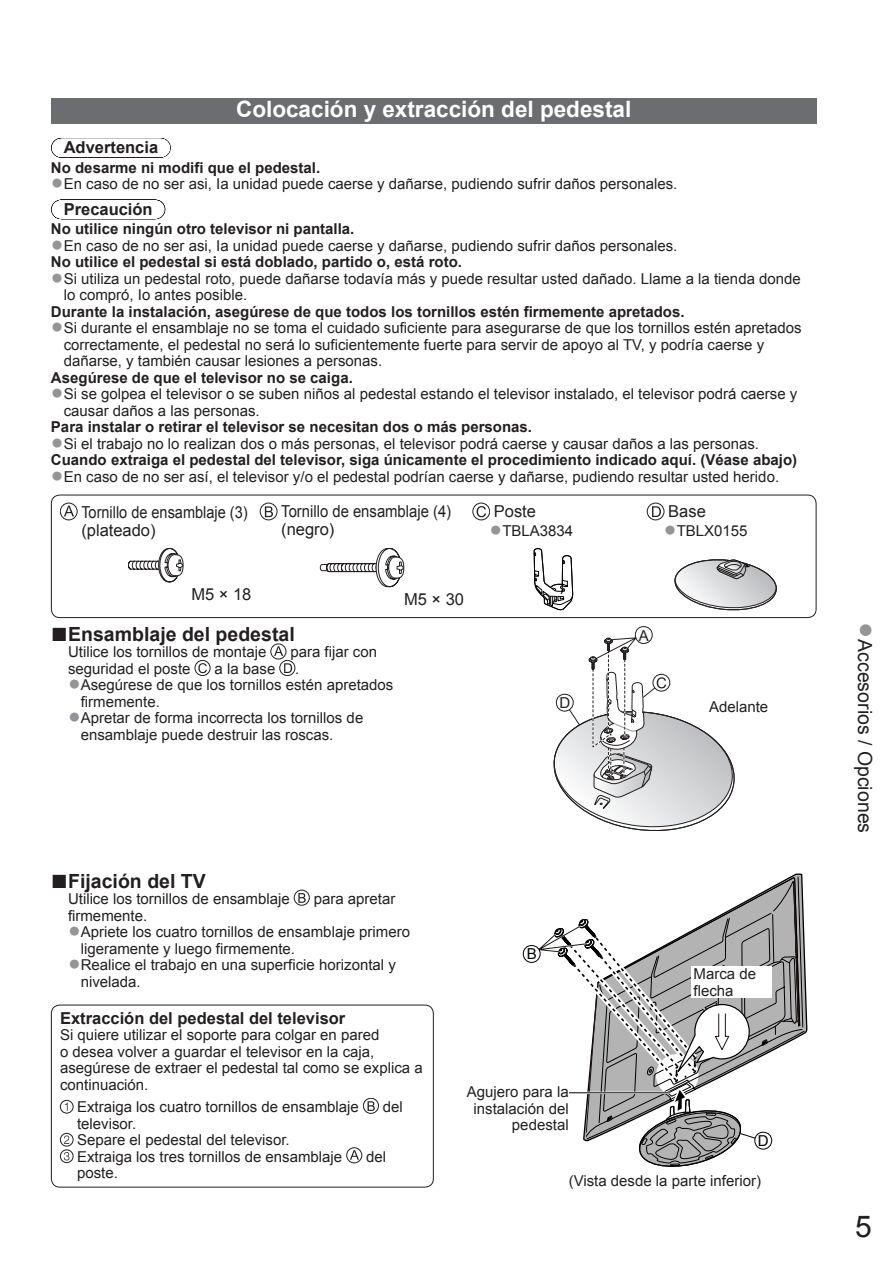
<style>
.page{position:relative;width:893px;height:1263px;background:#fff}
.page>*{position:absolute;margin:0;border:0;box-sizing:border-box;transform-origin:0 0}
.t1{font:30px "Arial";color:#231f20}
.t2{font:27px "Arial";color:#939598}
.t3{font:700 22.5px "Arial";color:#fff}
.t4{font:700 19.5px "Arial";color:#231f20}
.t5{font:19.5px "Arial";color:#231f20}
.t6{font:700 16.5px "Arial";color:#231f20}
.t7{font:16.5px/18px "Arial";color:#231f20;scale:.88 1}
.t8{font:16.5px/18px "Arial";color:#231f20;scale:.9 1}
.t9{font:16.5px "Arial";color:#231f20}
.t10{font:15px/16.5px "Arial";color:#231f20}
.t11{font:700 15px/16.5px "Arial";color:#231f20}
.t12{font:15px "Arial";color:#000}
.s1{font-size:21px;color:#939598}
.s2{font-weight:700}
.s3{font-weight:400;font-size:21px;color:#939598}
.s4{font-weight:400}
.s5{font-size:28.5px}
</style>
<div class="page">
<svg style="left:61px;top:138px;width:100px;height:20px"></svg>
<div style="left:51px;top:98px;width:765px;height:25px;background:#6c6d70"></div>
<svg style="left:60px;top:503px;width:17px;height:17px"></svg>
<div style="left:60px;top:503px;width:17px;height:17px;border:1px solid #231f20;border-radius:50%"></div>
<svg style="left:64px;top:506px;width:10px;height:10px"></svg>
<svg style="left:260px;top:503px;width:17px;height:17px"></svg>
<div style="left:260px;top:503px;width:17px;height:17px;border:1px solid #231f20;border-radius:50%"></div>
<svg style="left:265px;top:506px;width:8px;height:11px"></svg>
<svg style="left:473px;top:503px;width:17px;height:17px"></svg>
<div style="left:473px;top:503px;width:17px;height:17px;border:1px solid #231f20;border-radius:50%"></div>
<svg style="left:477px;top:506px;width:9px;height:11px"></svg>
<svg style="left:647px;top:503px;width:17px;height:17px"></svg>
<div style="left:647px;top:503px;width:17px;height:17px;border:1px solid #231f20;border-radius:50%"></div>
<svg style="left:652px;top:506px;width:9px;height:11px"></svg>
<svg style="left:128px;top:548px;width:55px;height:35px"></svg>
<svg style="left:319px;top:548px;width:85px;height:39px"></svg>
<svg style="left:534px;top:548px;width:39px;height:63px"></svg>
<svg style="left:674px;top:559px;width:103px;height:52px"></svg>
<div style="left:51px;top:495px;width:765px;height:123px;border:1px solid #231f20;border-radius:9px"></div>
<div style="left:271px;top:644px;width:15px;height:15px;border:1px solid #231f20;border-radius:50%"></div>
<svg style="left:274px;top:646px;width:9px;height:10px"></svg>
<svg style="left:195px;top:660px;width:15px;height:16px"></svg>
<div style="left:195px;top:660px;width:15px;height:16px;border:1px solid #231f20;border-radius:50%"></div>
<svg style="left:198px;top:663px;width:9px;height:10px"></svg>
<svg style="left:280px;top:660px;width:15px;height:16px"></svg>
<div style="left:280px;top:660px;width:15px;height:16px;border:1px solid #231f20;border-radius:50%"></div>
<svg style="left:284px;top:663px;width:8px;height:10px"></svg>
<div style="left:635px;top:626px;width:17px;height:18px;border:1px solid #231f20;border-radius:50%"></div>
<svg style="left:553px;top:637px;width:182px;height:182px"></svg>
<div style="left:294px;top:890px;width:15px;height:15px;border:1px solid #231f20;border-radius:50%"></div>
<svg style="left:298px;top:893px;width:8px;height:10px"></svg>
<svg style="left:65px;top:1103px;width:3px;height:8px"></svg>
<div style="left:60px;top:1100px;width:13px;height:13px;border:1px solid #231f20;border-radius:50%"></div>
<div style="left:363px;top:1098px;width:16px;height:16px;border:1px solid #231f20;border-radius:50%"></div>
<svg style="left:367px;top:1101px;width:8px;height:10px"></svg>
<svg style="left:64px;top:1136px;width:5px;height:8px"></svg>
<div style="left:60px;top:1133px;width:13px;height:13px;border:1px solid #231f20;border-radius:50%"></div>
<svg style="left:64px;top:1152px;width:5px;height:8px"></svg>
<div style="left:60px;top:1150px;width:13px;height:13px;border:1px solid #231f20;border-radius:50%"></div>
<div style="left:346px;top:1148px;width:16px;height:15px;border:1px solid #231f20;border-radius:50%"></div>
<svg style="left:350px;top:1150px;width:9px;height:10px"></svg>
<div style="left:51px;top:1005px;width:383px;height:183px;border:1px solid #231f20;border-radius:9px"></div>
<svg style="left:599px;top:800px;width:192px;height:118px"></svg>
<div style="left:523px;top:945px;width:17px;height:18px;border:1px solid #000;border-radius:50%"></div>
<svg style="left:532px;top:918px;width:273px;height:249px"></svg>
<div style="left:454px;top:1086px;width:115px;height:52px;background:#fff"></div>
<div style="left:691px;top:966px;width:81px;height:32px;background:#fff"></div>
<h3 class="t3" style="left:236px;top:96px;width:397px">Colocación y extracción del pedestal</h3>
<p class="t6" style="left:64px;top:138px;width:96px">Advertencia</p>
<p class="t11" style="left:51px;top:159px;width:271px">No desarme ni modifi que el pedestal.</p>
<p class="t10" style="left:51px;top:176px;width:628px"><span class="s1">●</span>En caso de no ser asi, Ia unidad puede caerse y dañarse, pudiendo sufrir daños personales.</p>
<p class="t6" style="left:64px;top:200px;width:90px">Precaución</p>
<p class="t11" style="left:51px;top:221px;width:305px">No utilice ningún otro televisor ni pantalla.</p>
<p class="t10" style="left:51px;top:237px;width:628px"><span class="s1">●</span>En caso de no ser asi, Ia unidad puede caerse y dañarse, pudiendo sufrir daños personales.<br><span class="s2">No utilice el pedestal si está doblado, partido o, está roto.</span></p>
<p class="t10" style="left:64px;top:270px;width:739px;text-indent:-13px"><span class="s1">●</span>Si utiliza un pedestal roto, puede dañarse todavía más y puede resultar usted dañado. Llame a la tienda donde lo compró, Io antes posible.</p>
<p class="t11" style="left:51px;top:303px;width:635px">Durante la instalación, asegúrese de que todos los tornillos estén firmemente apretados.</p>
<p class="t10" style="left:64px;top:320px;width:739px;text-indent:-13px"><span class="s1">●</span>Si durante el ensamblaje no se toma el cuidado suficiente para asegurarse de que los tornillos estén apretados correctamente, el pedestal no será lo suficientemente fuerte para servir de apoyo al TV, y podría caerse y dañarse, y también causar lesiones a personas.</p>
<p class="t11" style="left:51px;top:369px;width:303px">Asegúrese de que el televisor no se caiga.</p>
<p class="t10" style="left:64px;top:386px;width:735px;text-indent:-13px"><span class="s1">●</span>Si se golpea el televisor o se suben niños al pedestal estando el televisor instalado, el televisor podrá caerse y causar daños a las personas.</p>
<p class="t11" style="left:51px;top:419px;width:483px">Para instalar o retirar el televisor se necesitan dos o más personas.</p>
<p class="t11" style="left:51px;top:435px;width:748px"><span class="s3">●</span><span class="s4">Si el trabajo no lo realizan dos o más personas, el televisor podrá caerse y causar daños a las personas.<br></span>Cuando extraiga el pedestal del televisor, siga únicamente el procedimiento indicado aquí. (Véase abajo)</p>
<p class="t10" style="left:51px;top:468px;width:730px"><span class="s1">●</span>En caso de no ser así, el televisor y/o el pedestal podrían caerse y dañarse, pudiendo resultar usted herido.</p>
<p class="t7" style="left:81px;top:503px;width:191px">Tornillo de ensamblaje (3) (plateado)</p>
<p class="t8" style="left:281px;top:502px;width:190px">Tornillo de ensamblaje (4) (negro)</p>
<p class="t9" style="left:494px;top:502px;width:44px">Poste</p>
<p class="t9" style="left:668px;top:502px;width:39px">Base</p>
<p class="t10" style="left:664px;top:523px;width:85px"><span class="s1">●</span>TBLX0155</p>
<p class="t10" style="left:490px;top:523px;width:85px"><span class="s1">●</span>TBLA3834</p>
<p class="t9" style="left:191px;top:585px;width:62px">M5 × 18</p>
<p class="t9" style="left:404px;top:590px;width:62px">M5 × 30</p>
<h3 class="t4" style="left:51px;top:623px;width:245px"><span class="s5">■</span>Ensamblaje del pedestal</h3>
<p class="t10" style="left:68px;top:644px;width:200px">Utilice los tornillos de montaje</p>
<p class="t10" style="left:290px;top:644px;width:88px">para fijar con</p>
<p class="t10" style="left:68px;top:660px;width:124px">seguridad el poste</p>
<p class="t10" style="left:214px;top:660px;width:62px">a la base</p>
<p class="t10" style="left:295px;top:660px;width:6px">.</p>
<p class="t10" style="left:81px;top:677px;width:314px;text-indent:-13px"><span class="s1">●</span>Asegúrese de que los tornillos estén apretados firmemente.</p>
<p class="t10" style="left:81px;top:710px;width:284px;text-indent:-13px"><span class="s1">●</span>Apretar de forma incorrecta los tornillos de ensamblaje puede destruir las roscas.</p>
<p class="t10" style="left:559px;top:695px;width:12px">D</p>
<h3 class="t4" style="left:51px;top:870px;width:156px"><span class="s5">■</span>Fijación del TV</h3>
<p class="t10" style="left:68px;top:891px;width:223px">Utilice los tornillos de ensamblaje</p>
<p class="t10" style="left:314px;top:891px;width:83px">para apretar</p>
<p class="t10" style="left:68px;top:907px;width:81px">firmemente.</p>
<p class="t10" style="left:81px;top:924px;width:331px;text-indent:-13px"><span class="s1">●</span>Apriete los cuatro tornillos de ensamblaje primero ligeramente y luego firmemente.</p>
<p class="t10" style="left:81px;top:957px;width:317px;text-indent:-13px"><span class="s1">●</span>Realice el trabajo en una superficie horizontal y nivelada.</p>
<p class="t6" style="left:60px;top:1009px;width:287px">Extracción del pedestal del televisor</p>
<p class="t10" style="left:60px;top:1027px;width:364px">Si quiere utilizar el soporte para colgar en pared<br>o desea volver a guardar el televisor en la caja, asegúrese de extraer el pedestal tal como se explica a continuación.</p>
<p class="t10" style="left:77px;top:1099px;width:283px">Extraiga los cuatro tornillos de ensamblaje</p>
<p class="t10" style="left:383px;top:1099px;width:22px">del</p>
<p class="t10" style="left:77px;top:1115px;width:267px">televisor.<br>Separe el pedestal del televisor.<br>Extraiga los tres tornillos de ensamblaje</p>
<p class="t10" style="left:366px;top:1148px;width:22px">del</p>
<p class="t12" style="left:527px;top:946px;width:12px">B</p>
<p class="t10" style="left:467px;top:1084px;width:103px;text-align:right">Agujero para la instalación del pedestal</p>
<p class="t10" style="left:639px;top:627px;width:12px">A</p>
<p class="t10" style="left:709px;top:699px;width:61px">Adelante</p>
<p class="t10" style="left:693px;top:966px;width:64px">Marca de flecha</p>
<p class="t12" style="left:758px;top:1133px;width:12px">D</p>
<p class="t10" style="left:77px;top:1165px;width:42px">poste.</p>
<p class="t10" style="left:569px;top:1172px;width:194px">(Vista desde la parte inferior)</p>
<h2 class="t2" style="left:883px;top:622px;width:18px;rotate:90deg">●</h2>
<h3 class="t5" style="left:876px;top:639px;width:195px;rotate:90deg">Accesorios / Opciones</h3>
<h1 class="t1" style="left:855px;top:1210px;width:18px">5</h1>
</div>
